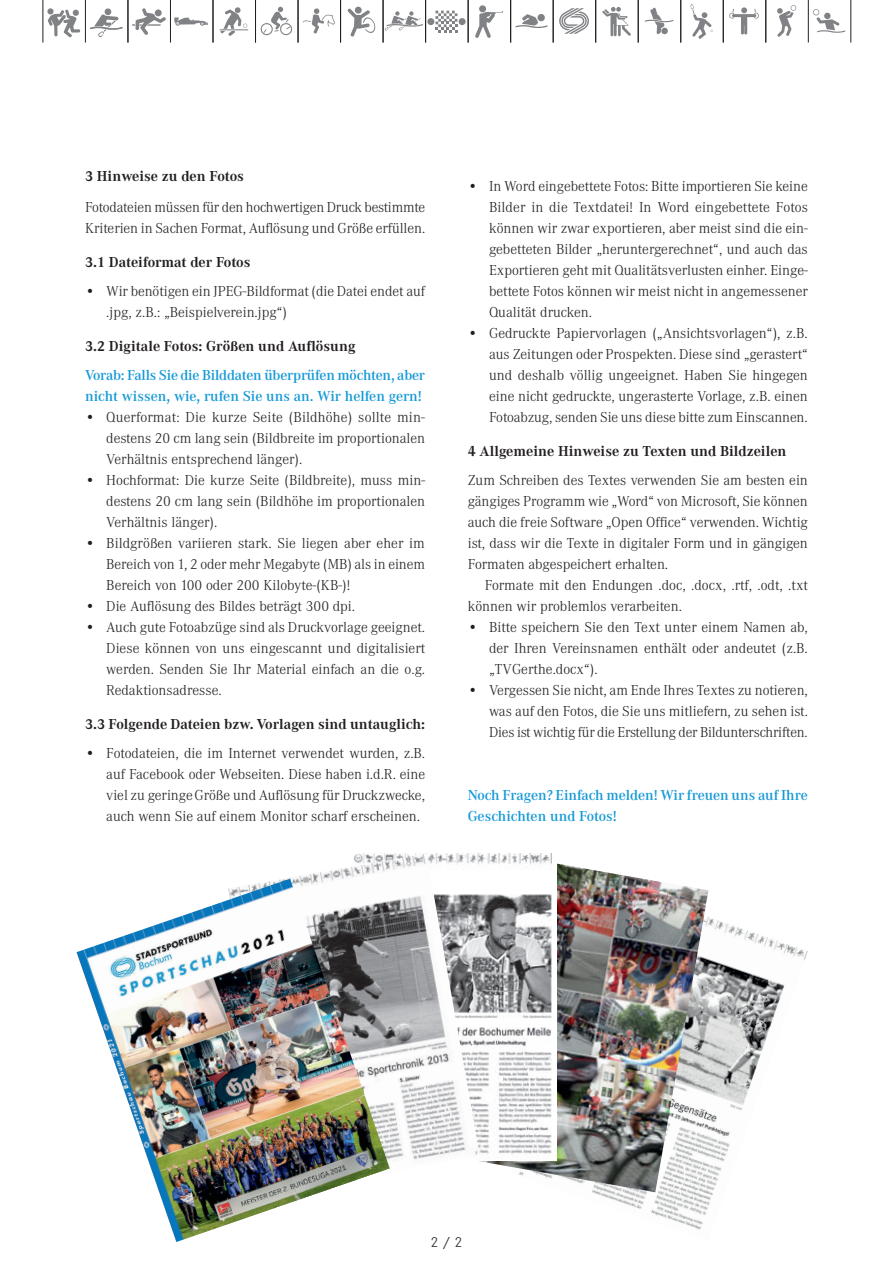
<style>
.page{position:relative;width:893px;height:1263px;background:#fff}
.page>*{position:absolute;margin:0;border:0;box-sizing:border-box;transform-origin:0 0}
.t1{font:300 15px/21px "Corporate A";color:#231f20;text-align:justify}
.t2{font:700 15px "Corporate A";color:#231f20}
.t3{font:600 15px/21px "Corporate A";letter-spacing:-.005em;color:#1599d7}
.t4{font:300 15px "Corporate S";color:#231f20}
</style>
<div class="page">
<hr style="left:808px;top:0;width:1px;height:43px;background:#231f20">
<hr style="left:170px;top:0;width:1px;height:43px;background:#231f20">
<svg style="left:132px;top:8px;width:34px;height:27px"></svg>
<hr style="left:213px;top:0;width:1px;height:43px;background:#231f20">
<svg style="left:219px;top:7px;width:29px;height:29px"></svg>
<hr style="left:255px;top:0;width:1px;height:43px;background:#231f20">
<svg style="left:261px;top:7px;width:32px;height:29px"></svg>
<hr style="left:298px;top:0;width:1px;height:43px;background:#231f20">
<svg style="left:303px;top:8px;width:32px;height:26px"></svg>
<hr style="left:340px;top:0;width:1px;height:43px;background:#231f20">
<svg style="left:347px;top:6px;width:29px;height:31px"></svg>
<hr style="left:383px;top:0;width:1px;height:43px;background:#231f20">
<hr style="left:425px;top:0;width:1px;height:43px;background:#231f20">
<svg style="left:385px;top:11px;width:81px;height:22px"></svg>
<hr style="left:468px;top:0;width:1px;height:43px;background:#231f20">
<div style="left:479px;top:5px;width:7px;height:7px;background:#808285;border-radius:50%"></div>
<svg style="left:475px;top:12px;width:28px;height:26px"></svg>
<hr style="left:510px;top:0;width:1px;height:43px;background:#231f20">
<svg style="left:515px;top:14px;width:33px;height:14px"></svg>
<hr style="left:553px;top:0;width:1px;height:43px;background:#231f20">
<svg style="left:559px;top:8px;width:30px;height:26px"></svg>
<hr style="left:595px;top:0;width:1px;height:43px;background:#231f20">
<svg style="left:602px;top:7px;width:29px;height:29px"></svg>
<hr style="left:638px;top:0;width:1px;height:43px;background:#231f20">
<svg style="left:644px;top:8px;width:30px;height:26px"></svg>
<hr style="left:680px;top:0;width:1px;height:43px;background:#231f20">
<hr style="left:723px;top:0;width:1px;height:43px;background:#231f20">
<svg style="left:729px;top:7px;width:30px;height:28px"></svg>
<hr style="left:765px;top:0;width:1px;height:43px;background:#231f20">
<svg style="left:777px;top:5px;width:19px;height:32px"></svg>
<hr style="left:128px;top:0;width:1px;height:43px;background:#231f20">
<hr style="left:85px;top:0;width:1px;height:43px;background:#231f20">
<hr style="left:43px;top:0;width:1px;height:43px;background:#231f20">
<svg style="left:47px;top:8px;width:33px;height:29px"></svg>
<svg style="left:90px;top:8px;width:33px;height:29px"></svg>
<svg style="left:813px;top:9px;width:32px;height:24px"></svg>
<hr style="left:850px;top:0;width:1px;height:43px;background:#231f20">
<svg style="left:174px;top:18px;width:34px;height:8px"></svg>
<svg style="left:690px;top:4px;width:23px;height:35px"></svg>
<img style="left:592px;top:890px;width:216px;height:340px">
<img style="left:480px;top:863px;width:228px;height:329px">
<img style="left:363px;top:853px;width:194px;height:307px">
<img style="left:289px;top:854px;width:191px;height:308px">
<img style="left:77px;top:879px;width:313px;height:363px">
<p class="t2" style="left:85px;top:168px;width:160px">3 Hinweise zu den Fotos</p>
<p class="t1" style="left:85px;top:197px;width:342px">Fotodateien müssen für den hochwertigen Druck bestimmte<br>Kriterien in Sachen Format, Auflösung und Größe erfüllen.</p>
<p class="t2" style="left:85px;top:254px;width:167px">3.1 Dateiformat der Fotos</p>
<p class="t1" style="left:106px;top:281px;width:320px;text-indent:-21px">• Wir benötigen ein JPEG-Bildformat (die Datei endet auf .jpg, z.B.: „Beispielverein.jpg“)</p>
<p class="t2" style="left:85px;top:338px;width:272px">3.2 Digitale Fotos: Größen und Auflösung</p>
<p class="t3" style="left:85px;top:365px;width:342px">Vorab: Falls Sie die Bilddaten überprüfen möchten, aber nicht wissen, wie, rufen Sie uns an. Wir helfen gern!</p>
<p class="t1" style="left:106px;top:407px;width:320px;text-indent:-21px">• Querformat: Die kurze Seite (Bildhöhe) sollte min&shy;destens 20 cm lang sein (Bildbreite im proportionalen Verhältnis entsprechend länger).</p>
<p class="t1" style="left:106px;top:470px;width:320px;text-indent:-21px">• Hochformat: Die kurze Seite (Bildbreite), muss min&shy;destens 20 cm lang sein (Bildhöhe im proportionalen Verhältnis länger).</p>
<p class="t1" style="left:106px;top:533px;width:320px;text-indent:-21px">• Bildgrößen variieren stark. Sie liegen aber eher im Bereich von 1, 2 oder mehr Megabyte (MB) als in einem Bereich von 100 oder 200 Kilobyte-(KB-)!</p>
<p class="t1" style="left:85px;top:596px;width:272px">• Die Auflösung des Bildes beträgt 300 dpi.</p>
<p class="t1" style="left:106px;top:617px;width:320px;text-indent:-21px">• Auch gute Fotoabzüge sind als Druckvorlage geeignet.<br>Diese können von uns eingescannt und digitalisiert werden. Senden Sie Ihr Material einfach an die o.g.<br>Redaktionsadresse.</p>
<p class="t2" style="left:85px;top:716px;width:342px">3.3 Folgende Dateien bzw. Vorlagen sind untauglich:</p>
<p class="t1" style="left:106px;top:743px;width:320px;text-indent:-21px">• Fotodateien, die im Internet verwendet wurden, z.B. auf Facebook oder Webseiten. Diese haben i.d.R. eine viel zu geringe Größe und Auflösung für Druckzwecke, auch wenn Sie auf einem Monitor scharf erscheinen.</p>
<p class="t1" style="left:489px;top:176px;width:320px;text-indent:-21px">• In Word eingebettete Fotos: Bitte importieren Sie keine Bilder in die Textdatei! In Word eingebettete Fotos können wir zwar exportieren, aber meist sind die ein&shy;gebetteten Bilder „heruntergerechnet“, und auch das Exportieren geht mit Qualitätsverlusten einher. Einge&shy;bettete Fotos können wir meist nicht in angemessener Qualität drucken.</p>
<p class="t1" style="left:489px;top:323px;width:320px;text-indent:-21px">• Gedruckte Papiervorlagen („Ansichtsvorlagen“), z.B. aus Zeitungen oder Prospekten. Diese sind „gerastert“ und deshalb völlig ungeeignet. Haben Sie hingegen eine nicht gedruckte, ungerasterte Vorlage, z.B. einen Fotoabzug, senden Sie uns diese bitte zum Einscannen.</p>
<p class="t2" style="left:468px;top:443px;width:320px">4 Allgemeine Hinweise zu Texten und Bildzeilen</p>
<p class="t1" style="left:468px;top:470px;width:342px">Zum Schreiben des Textes verwenden Sie am besten ein gängiges Programm wie „Word“ von Microsoft, Sie können auch die freie Software „Open Office“ verwenden. Wichtig ist, dass wir die Texte in digitaler Form und in gängigen Formaten abgespeichert erhalten.</p>
<p class="t1" style="left:468px;top:575px;width:342px;text-indent:17px">Formate mit den Endungen .doc, .docx, .rtf, .odt, .txt können wir problemlos verarbeiten.</p>
<p class="t1" style="left:489px;top:617px;width:320px;text-indent:-21px">• Bitte speichern Sie den Text unter einem Namen ab, der Ihren Vereinsnamen enthält oder andeutet (z.B. „TVGerthe.docx“).</p>
<p class="t1" style="left:489px;top:680px;width:320px;text-indent:-21px">• Vergessen Sie nicht, am Ende Ihres Textes zu notieren, was auf den Fotos, die Sie uns mitliefern, zu sehen ist.<br>Dies ist wichtig für die Erstellung der Bildunterschriften.</p>
<p class="t3" style="left:468px;top:785px;width:342px">Noch Fragen? Einfach melden! Wir freuen uns auf Ihre<br>Geschichten und Fotos!</p>
<p class="t4" style="left:431px;top:1234px;width:33px">2 / 2</p>
</div>
